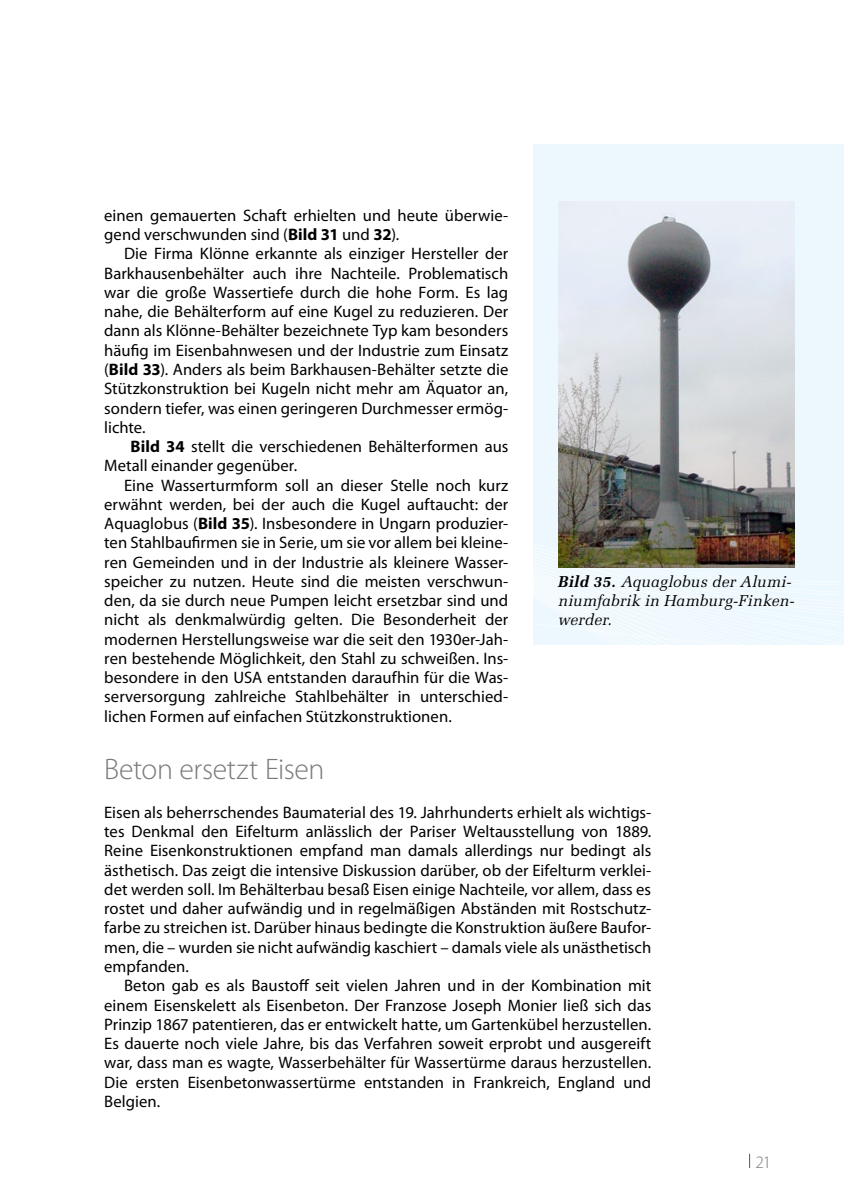
<style>
.page{position:relative;width:844px;height:1191px;background:#fff}
.page>*{position:absolute;margin:0;border:0;box-sizing:border-box;transform-origin:0 0}
.t1{font:300 29.75px "Myriad Pro";letter-spacing:-.01em;color:#7b7b7a}
.t2{font:300 17.5px "Myriad Pro";color:#7b7b7a}
.t3{font:16.62px/19.2px "Myriad Pro";letter-spacing:.005em;color:#000;text-align:justify}
.t4{font:italic 15.75px/19.2px "Melior LT Std";letter-spacing:.005em;color:#000}
.s1{font-weight:700}
</style>
<div class="page">
<svg style="left:749px;top:1153px;width:1px;height:14px"></svg>
<div style="left:533px;top:144px;width:310px;height:382px;background:#ecf7fe"></div>
<svg style="left:533px;top:526px;width:310px;height:118px"></svg>
<img style="left:558px;top:202px;width:236px;height:365px">
<p class="t3" style="left:104px;top:205px;width:405px">einen gemauerten Schaft erhielten und heute überwie&shy;gend verschwunden sind (<span class="s1">Bild 31</span> und <span class="s1">32</span>).</p>
<p class="t3" style="left:104px;top:244px;width:405px;text-indent:20px">Die Firma Klönne erkannte als einziger Hersteller der Barkhausenbehälter auch ihre Nachteile. Problematisch war die große Wassertiefe durch die hohe Form. Es lag nahe, die Behälterform auf eine Kugel zu reduzieren. Der dann als Klönne-Behälter bezeichnete Typ kam besonders häufig im Eisenbahnwesen und der Industrie zum Einsatz (<span class="s1">Bild 33</span>). Anders als beim Barkhausen-Behälter setzte die Stützkonstruktion bei Kugeln nicht mehr am Äquator an, sondern tiefer, was einen geringeren Durchmesser ermög&shy;lichte.</p>
<p class="t3" style="left:104px;top:436px;width:405px;text-indent:26px"><span class="s1">Bild 34</span> stellt die verschiedenen Behälterformen aus<br>Metall einander gegenüber.</p>
<p class="t3" style="left:104px;top:475px;width:405px;text-indent:20px">Eine Wasserturmform soll an dieser Stelle noch kurz erwähnt werden, bei der auch die Kugel auftaucht: der Aquaglobus (<span class="s1">Bild 35</span>). Insbesondere in Ungarn produzier&shy;ten Stahlbaufirmen sie in Serie, um sie vor allem bei kleine&shy;ren Gemeinden und in der Industrie als kleinere Wasser&shy;speicher zu nutzen. Heute sind die meisten verschwun&shy;den, da sie durch neue Pumpen leicht ersetzbar sind und nicht als denkmalwürdig gelten. Die Besonderheit der modernen Herstellungsweise war die seit den 1930er-Jah&shy;ren bestehende Möglichkeit, den Stahl zu schweißen. Ins&shy;besondere in den USA entstanden daraufhin für die Was&shy;serversorgung zahlreiche Stahlbehälter in unterschied&shy;lichen Formen auf einfachen Stützkonstruktionen.</p>
<h1 class="t1" style="left:104px;top:753px;width:222px">Beton ersetzt Eisen</h1>
<p class="t3" style="left:104px;top:802px;width:548px">Eisen als beherrschendes Baumaterial des 19. Jahrhunderts erhielt als wichtigs&shy;tes Denkmal den Eifelturm anlässlich der Pariser Weltausstellung von 1889.<br>Reine Eisenkonstruktionen empfand man damals allerdings nur bedingt als ästhetisch. Das zeigt die intensive Diskussion darüber, ob der Eifelturm verklei&shy;det werden soll. Im Behälterbau besaß Eisen einige Nachteile, vor allem, dass es rostet und daher aufwändig und in regelmäßigen Abständen mit Rostschutz&shy;farbe zu streichen ist. Darüber hinaus bedingte die Konstruktion äußere Baufor&shy;men, die – wurden sie nicht aufwändig kaschiert – damals viele als unästhetisch empfanden.</p>
<p class="t3" style="left:104px;top:975px;width:548px;text-indent:20px">Beton gab es als Baustoff seit vielen Jahren und in der Kombination mit einem Eisenskelett als Eisenbeton. Der Franzose Joseph Monier ließ sich das Prinzip 1867 patentieren, das er entwickelt hatte, um Gartenkübel herzustellen.<br>Es dauerte noch viele Jahre, bis das Verfahren soweit erprobt und ausgereift war, dass man es wagte, Wasserbehälter für Wassertürme daraus herzustellen.<br>Die ersten Eisenbetonwassertürme entstanden in Frankreich, England und Belgien.</p>
<p class="t4" style="left:558px;top:572px;width:238px"><span class="s1">Bild 35.</span> Aquaglobus der Alumi&shy;niumfabrik in Hamburg-Finken&shy;werder.</p>
<p class="t2" style="left:755px;top:1152px;width:18px">21</p>
</div>
